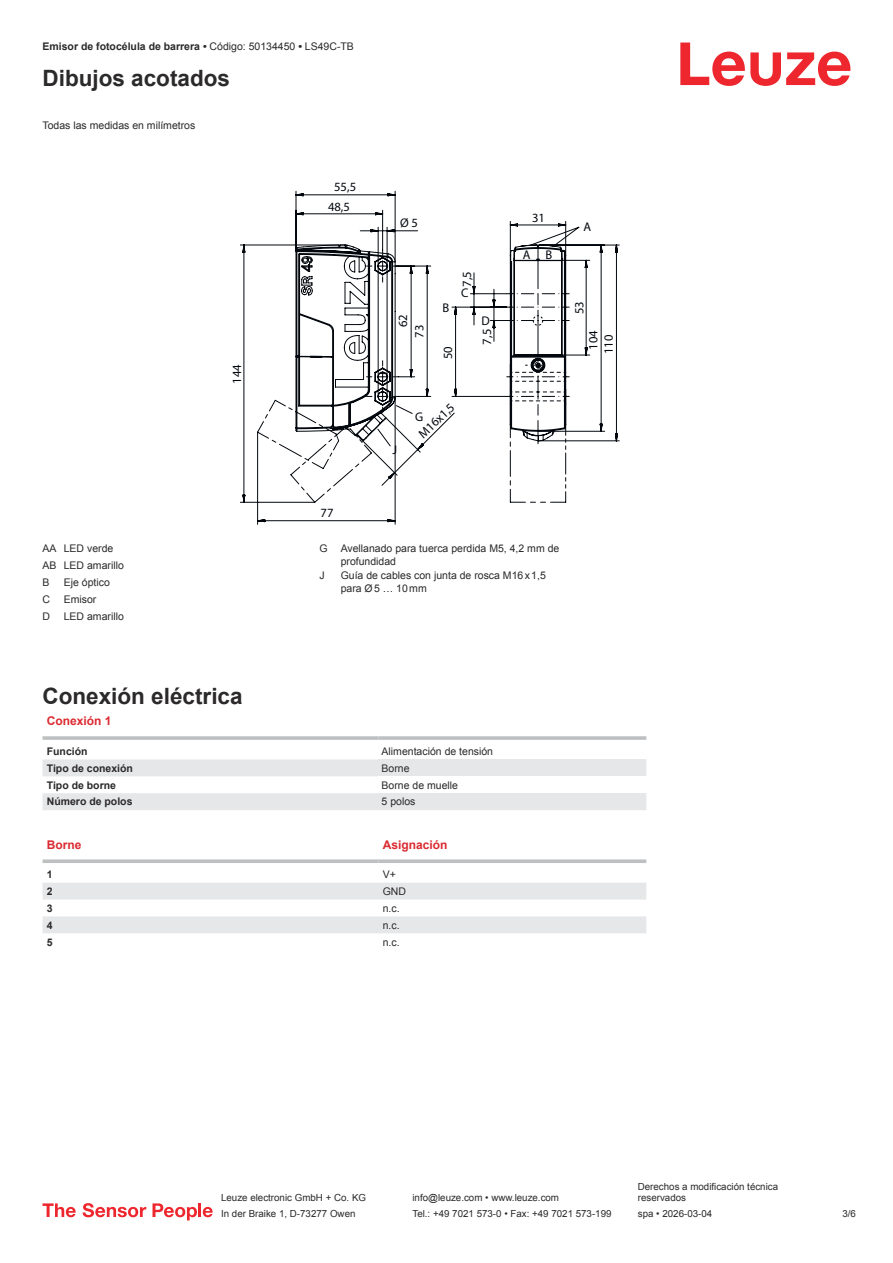
<style>
.page{position:relative;width:893px;height:1263px;background:#fff}
.page>*{position:absolute;margin:0;border:0;box-sizing:border-box;transform-origin:0 0}
.t1{font:700 22.5px "Arial";color:#2b292a}
.t2{font:12.6px/19.8px "Myriad Pro";color:#03080e;text-align:center}
.t3{font:700 12px "Arial";color:#db2a30}
.t4{font:10.5px/17px "Arial";color:#2b292a}
.t5{font:700 10.5px "Arial";color:#2b292a}
.t6{font:9.75px/11.7px "Arial";color:#2b292a}
.s1{font-weight:400}
</style>
<div class="page">
<svg style="left:680px;top:43px;width:170px;height:43px"></svg>
<svg style="left:43px;top:759px;width:335px;height:51px"></svg>
<hr style="left:43px;top:736px;width:335px;height:4px;background:#bdbfc1">
<hr style="left:378px;top:736px;width:268px;height:4px;background:#c7c9ca">
<div style="left:378px;top:759px;width:268px;height:17px;background:#e6e7e9"></div>
<div style="left:378px;top:793px;width:268px;height:17px;background:#e6e7e9"></div>
<svg style="left:43px;top:883px;width:603px;height:50px"></svg>
<svg style="left:43px;top:859px;width:335px;height:4px"></svg>
<svg style="left:378px;top:859px;width:268px;height:4px"></svg>
<svg style="left:43px;top:1203px;width:33px;height:14px"></svg>
<svg style="left:83px;top:1203px;width:63px;height:14px"></svg>
<svg style="left:153px;top:1203px;width:44px;height:17px"></svg>
<hr style="left:198px;top:1203px;width:3px;height:14px;background:#ed272d">
<svg style="left:203px;top:1207px;width:10px;height:10px"></svg>
<svg style="left:240px;top:227px;width:327px;height:297px"></svg>
<svg style="left:362px;top:221px;width:257px;height:265px"></svg>
<svg style="left:296px;top:191px;width:135px;height:256px"></svg>
<p class="t5" style="left:43px;top:43px;width:313px">Emisor de fotocélula de barrera • <span class="s1">Código: 50134450</span> • <span class="s1">LS49C-TB</span></p>
<h1 class="t1" style="left:43px;top:70px;width:189px">Dibujos acotados</h1>
<p class="t4" style="left:43px;top:117px;width:154px">Todas las medidas en milímetros</p>
<p class="t2" style="left:227px;top:384px;width:21px;rotate:-90deg">144</p>
<p class="t2" style="left:328px;top:178px;width:30px">55,5<br>48,5</p>
<p class="t2" style="left:400px;top:213px;width:19px">Ø 5</p>
<p class="t2" style="left:532px;top:208px;width:14px">31</p>
<p class="t2" style="left:523px;top:245px;width:31px">A B</p>
<p class="t2" style="left:395px;top:338px;width:25px;line-height:16.4px;text-align:left;text-indent:10px;rotate:-90deg">62<br>73</p>
<p class="t2" style="left:443px;top:298px;width:8px">B</p>
<p class="t2" style="left:458px;top:287px;width:17px;rotate:-90deg">7,5</p>
<p class="t2" style="left:461px;top:283px;width:9px">C</p>
<p class="t2" style="left:438px;top:359px;width:14px;rotate:-90deg">50</p>
<p class="t2" style="left:482px;top:311px;width:10px">D</p>
<p class="t2" style="left:478px;top:344px;width:17px;rotate:-90deg">7,5</p>
<p class="t2" style="left:393px;top:440px;width:6px">J</p>
<p class="t2" style="left:414px;top:429px;width:46px;rotate:-44deg">M16x1,5</p>
<p class="t2" style="left:415px;top:407px;width:10px">G</p>
<p class="t2" style="left:584px;top:217px;width:9px">A</p>
<p class="t2" style="left:570px;top:314px;width:14px;rotate:-90deg">53</p>
<p class="t2" style="left:586px;top:354px;width:25px;line-height:15.3px;rotate:-90deg">104<br>110</p>
<p class="t4" style="left:43px;top:541px;width:83px">AA LED verde<br>AB LED amarillo<br>B</p>
<p class="t4" style="left:64px;top:575px;width:48px">Eje óptico</p>
<p class="t4" style="left:43px;top:592px;width:9px">C</p>
<p class="t4" style="left:64px;top:592px;width:34px">Emisor</p>
<p class="t4" style="left:43px;top:609px;width:9px">D</p>
<p class="t4" style="left:64px;top:609px;width:62px">LED amarillo</p>
<p class="t2" style="left:321px;top:503px;width:14px">77</p>
<p class="t4" style="left:341px;top:543px;width:220px;line-height:12.6px;text-indent:-21px">G Avellanado para tuerca perdida M5, 4,2 mm de profundidad</p>
<p class="t4" style="left:319px;top:568px;width:7px">J</p>
<p class="t4" style="left:341px;top:570px;width:207px;line-height:12.6px">Guía de cables con junta de rosca M16 x 1,5 para Ø 5 … 10 mm</p>
<h1 class="t1" style="left:43px;top:687px;width:202px">Conexión eléctrica</h1>
<p class="t3" style="left:47px;top:717px;width:66px">Conexión 1</p>
<p class="t5" style="left:47px;top:747px;width:42px">Función</p>
<p class="t4" style="left:382px;top:743px;width:113px">Alimentación de tensión</p>
<p class="t5" style="left:47px;top:764px;width:88px">Tipo de conexión</p>
<p class="t4" style="left:382px;top:760px;width:30px">Borne</p>
<p class="t5" style="left:47px;top:781px;width:71px">Tipo de borne</p>
<p class="t4" style="left:382px;top:777px;width:78px">Borne de muelle</p>
<p class="t5" style="left:47px;top:798px;width:87px">Número de polos</p>
<p class="t4" style="left:382px;top:794px;width:35px">5 polos</p>
<p class="t3" style="left:47px;top:840px;width:36px">Borne</p>
<p class="t3" style="left:383px;top:840px;width:66px">Asignación</p>
<p class="t5" style="left:47px;top:870px;width:7px">1</p>
<p class="t4" style="left:383px;top:867px;width:15px">V+</p>
<p class="t5" style="left:47px;top:887px;width:7px">2</p>
<p class="t4" style="left:383px;top:883px;width:25px">GND</p>
<p class="t5" style="left:47px;top:904px;width:7px">3</p>
<p class="t4" style="left:383px;top:900px;width:18px">n.c.</p>
<p class="t5" style="left:47px;top:921px;width:7px">4</p>
<p class="t4" style="left:383px;top:917px;width:18px">n.c.</p>
<p class="t5" style="left:47px;top:938px;width:7px">5</p>
<p class="t4" style="left:383px;top:934px;width:18px">n.c.</p>
<p class="t6" style="left:221px;top:1193px;width:146px">Leuze electronic GmbH + Co. KG</p>
<p class="t6" style="left:412px;top:1193px;width:148px">info@leuze.com • www.leuze.com</p>
<p class="t6" style="left:638px;top:1181px;width:142px">Derechos a modificación técnica reservados</p>
<p class="t6" style="left:221px;top:1208px;width:136px">In der Braike 1, D-73277 Owen</p>
<p class="t6" style="left:412px;top:1208px;width:201px">Tel.: +49 7021 573-0 • Fax: +49 7021 573-199</p>
<p class="t6" style="left:638px;top:1208px;width:76px">spa • 2026-03-04</p>
<p class="t6" style="left:842px;top:1209px;width:15px">3 /6</p>
</div>
